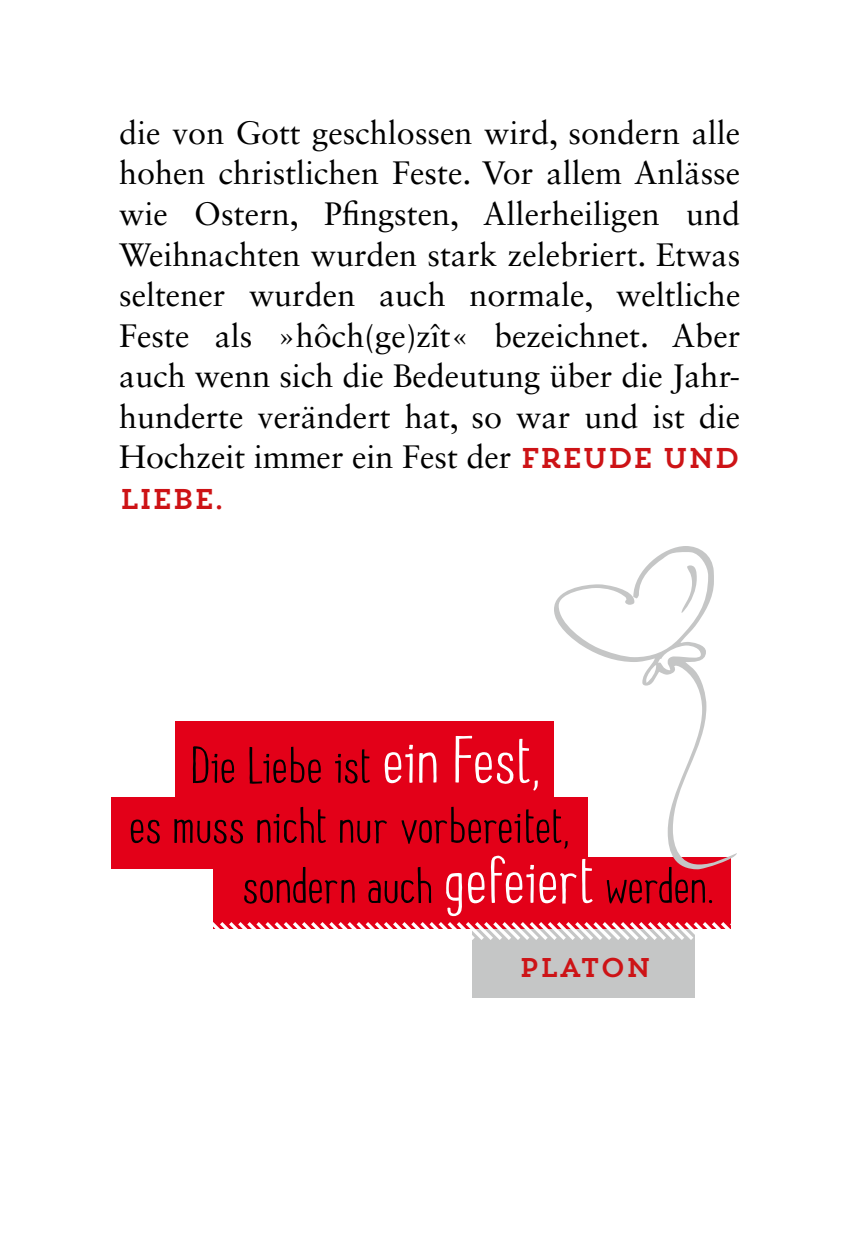
<style>
.page{position:relative;width:851px;height:1234px;background:#fff}
.page>*{position:absolute;margin:0;border:0;box-sizing:border-box;transform-origin:0 0}
.t1{font:57px "Pichi";letter-spacing:.02em;color:#000}
.t2{font:32.4px/40.5px "Sabon LT Std";color:#000;text-align:justify}
.t3{font:28.5px "Trend Slab One";letter-spacing:-.05em;color:#cd1316}
.t4{font:27px "Trend Slab One";letter-spacing:-.01em;color:#cd1316}
.s1{font-family:"Trend Slab One";font-size:28.5px;color:#cd1316}
.s2{font-size:75px;color:#fff}
</style>
<div class="page">
<div style="left:472px;top:912px;width:222px;height:85px;background:#c5c6c6"></div>
<div style="left:175px;top:720px;width:379px;height:94px;background:#e30018"></div>
<div style="left:111px;top:797px;width:477px;height:72px;background:#e30018"></div>
<div style="left:213px;top:856px;width:517px;height:72px;background:#e30018"></div>
<svg style="left:213px;top:918px;width:518px;height:25px"></svg>
<svg style="left:554px;top:546px;width:182px;height:323px"></svg>
<p class="t2" style="left:119px;top:112px;width:622px">die von Gott geschlossen wird, sondern alle hohen christlichen Feste. Vor allem Anlässe wie Ostern, Pfingsten, Allerheiligen und Weihnachten wurden stark zelebriert. Etwas seltener wurden auch normale, weltliche Feste als »hôch(ge)zît« bezeichnet. Aber auch wenn sich die Bedeutung über die Jahr&shy;hunderte verändert hat, so war und ist die Hochzeit immer ein Fest der <span class="s1">FREUDE UND</span></p>
<p class="t3" style="left:119px;top:480px;width:107px">LIEBE.</p>
<h1 class="t1" style="left:192px;top:723px;width:348px">Die Liebe ist <span class="s2">ein Fest,</span></h1>
<h1 class="t1" style="left:129px;top:783px;width:440px">es muss nicht nur vorbereitet,</h1>
<h1 class="t1" style="left:243px;top:843px;width:471px">sondern auch <span class="s2">gefeiert</span> werden.</h1>
<p class="t4" style="left:518px;top:950px;width:135px">PLATON</p>
</div>
